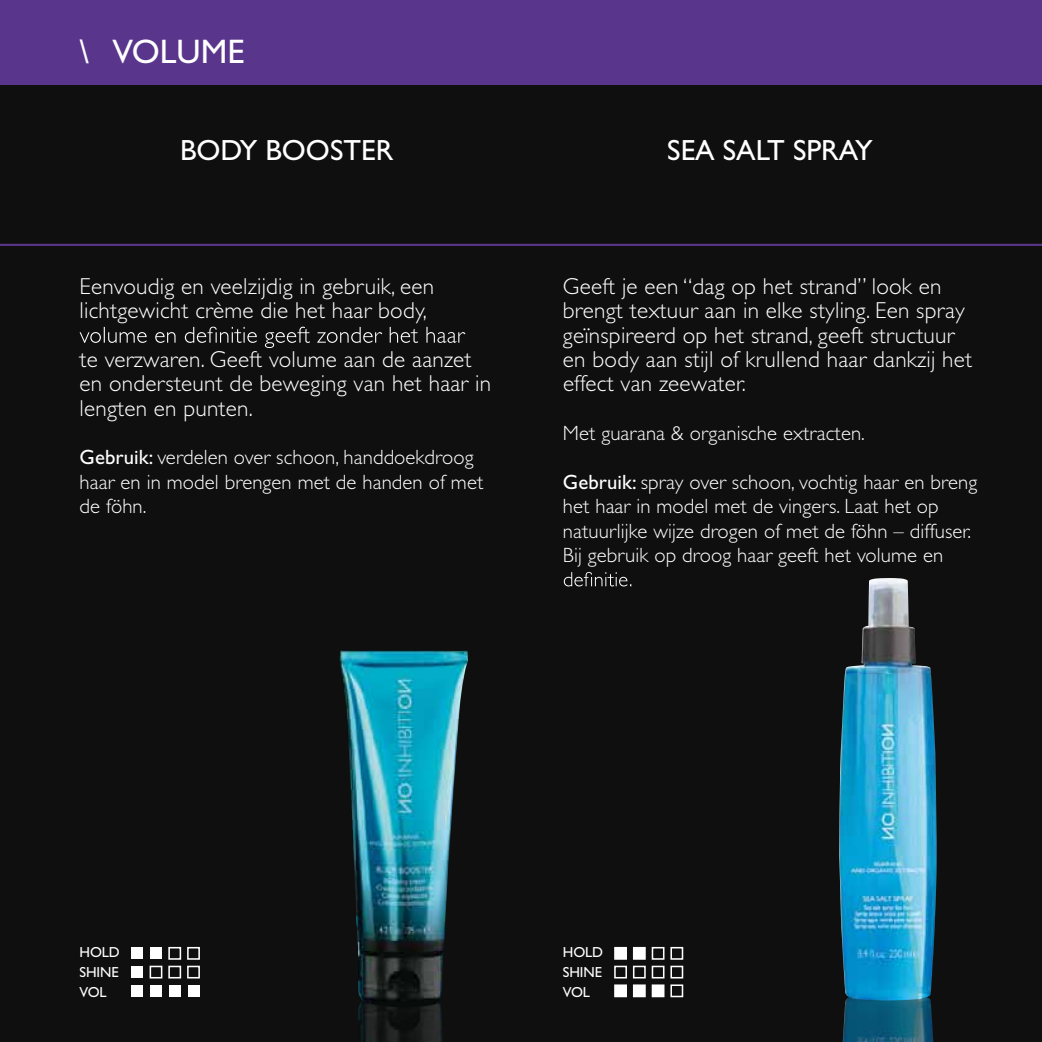
<style>
.page{position:relative;width:1042px;height:1042px;background:#0e0f0e}
.page>*{position:absolute;margin:0;border:0;box-sizing:border-box;transform-origin:0 0}
.t1{font:34.12px "Gill Sans Std";color:#fff}
.t2{font:29.22px "Gill Sans Std";color:#fff}
.t3{font:300 23.1px/24.3px "Gill Sans Std";letter-spacing:.01em;color:#fff}
.t4{font:300 20.65px/24.3px "Gill Sans Std";letter-spacing:.005em;color:#fff}
.t5{font:14.53px/20.1px "Gill Sans Std";letter-spacing:-.01em;color:#fff;text-align:justify}
.s1{font-weight:400}
</style>
<div class="page">
<div style="left:0;top:0;width:1042px;height:85px;background:#59358c"></div>
<hr style="left:0;top:244px;width:1042px;height:2px;background:#59358c">
<svg style="left:80px;top:327px;width:385px;height:21px"></svg>
<div style="left:132px;top:947px;width:11px;height:12px;background:#fff"></div>
<div style="left:132px;top:966px;width:11px;height:11px;background:#fff"></div>
<div style="left:132px;top:985px;width:11px;height:11px;background:#fff"></div>
<div style="left:150px;top:947px;width:12px;height:12px;background:#fff"></div>
<div style="left:150px;top:965px;width:12px;height:13px;border:2px solid #fff"></div>
<div style="left:150px;top:985px;width:12px;height:11px;background:#fff"></div>
<div style="left:168px;top:947px;width:13px;height:13px;border:2px solid #fff"></div>
<div style="left:168px;top:965px;width:13px;height:13px;border:2px solid #fff"></div>
<div style="left:169px;top:985px;width:11px;height:11px;background:#fff"></div>
<div style="left:187px;top:947px;width:13px;height:13px;border:2px solid #fff"></div>
<div style="left:187px;top:965px;width:13px;height:13px;border:2px solid #fff"></div>
<div style="left:188px;top:985px;width:11px;height:11px;background:#fff"></div>
<svg style="left:564px;top:572px;width:67px;height:14px"></svg>
<img style="left:842px;top:1000px;width:92px;height:42px">
<img style="left:839px;top:578px;width:98px;height:422px">
<div style="left:615px;top:947px;width:11px;height:12px;background:#fff"></div>
<div style="left:614px;top:947px;width:13px;height:13px;border:2px solid #fff"></div>
<div style="left:614px;top:965px;width:13px;height:13px;border:2px solid #fff"></div>
<div style="left:615px;top:985px;width:11px;height:11px;background:#fff"></div>
<div style="left:614px;top:984px;width:13px;height:13px;border:2px solid #fff"></div>
<div style="left:634px;top:947px;width:11px;height:12px;background:#fff"></div>
<div style="left:633px;top:947px;width:13px;height:13px;border:2px solid #fff"></div>
<div style="left:633px;top:965px;width:13px;height:13px;border:2px solid #fff"></div>
<div style="left:634px;top:985px;width:11px;height:11px;background:#fff"></div>
<div style="left:633px;top:984px;width:13px;height:13px;border:2px solid #fff"></div>
<div style="left:652px;top:947px;width:12px;height:13px;border:2px solid #fff"></div>
<div style="left:652px;top:965px;width:12px;height:13px;border:2px solid #fff"></div>
<div style="left:652px;top:985px;width:12px;height:11px;background:#fff"></div>
<div style="left:652px;top:984px;width:12px;height:13px;border:2px solid #fff"></div>
<div style="left:670px;top:947px;width:13px;height:13px;border:2px solid #fff"></div>
<div style="left:670px;top:965px;width:13px;height:13px;border:2px solid #fff"></div>
<div style="left:670px;top:984px;width:13px;height:13px;border:2px solid #fff"></div>
<img style="left:358px;top:1008px;width:85px;height:34px">
<img style="left:339px;top:650px;width:129px;height:358px">
<h1 class="t1" style="left:80px;top:32px;width:166px">\ VOLUME</h1>
<p class="t2" style="left:180px;top:133px;width:215px">BODY BOOSTER</p>
<p class="t3" style="left:80px;top:274px;width:356px">Eenvoudig en veelzijdig in gebruik, een lichtgewicht crème die het haar body,</p>
<p class="t3" style="left:80px;top:347px;width:413px">te verzwaren. Geeft volume aan de aanzet en ondersteunt de beweging van het haar in lengten en punten.</p>
<p class="t4" style="left:80px;top:446px;width:405px"><span class="s1">Gebruik:</span> verdelen over schoon, handdoekdroog haar en in model brengen met de handen of met de föhn.</p>
<p class="t2" style="left:667px;top:133px;width:207px">SEA SALT SPRAY</p>
<p class="t3" style="left:563px;top:274px;width:411px">Geeft je een “dag op het strand” look en brengt textuur aan in elke styling. Een spray geïnspireerd op het strand, geeft structuur en body aan stijl of krullend haar dankzij het effect van zeewater.</p>
<p class="t4" style="left:563px;top:421px;width:303px">Met guarana &amp; organische extracten.</p>
<p class="t4" style="left:563px;top:470px;width:416px"><span class="s1">Gebruik:</span> spray over schoon, vochtig haar en breng het haar in model met de vingers. Laat het op natuurlijke wijze drogen of met de föhn – diffuser.<br>Bij gebruik op droog haar geeft het volume en</p>
<p class="t5" style="left:80px;top:942px;width:42px">HOLD SHINE VOL</p>
<p class="t5" style="left:563px;top:942px;width:42px">HOLD SHINE VOL</p>
</div>
